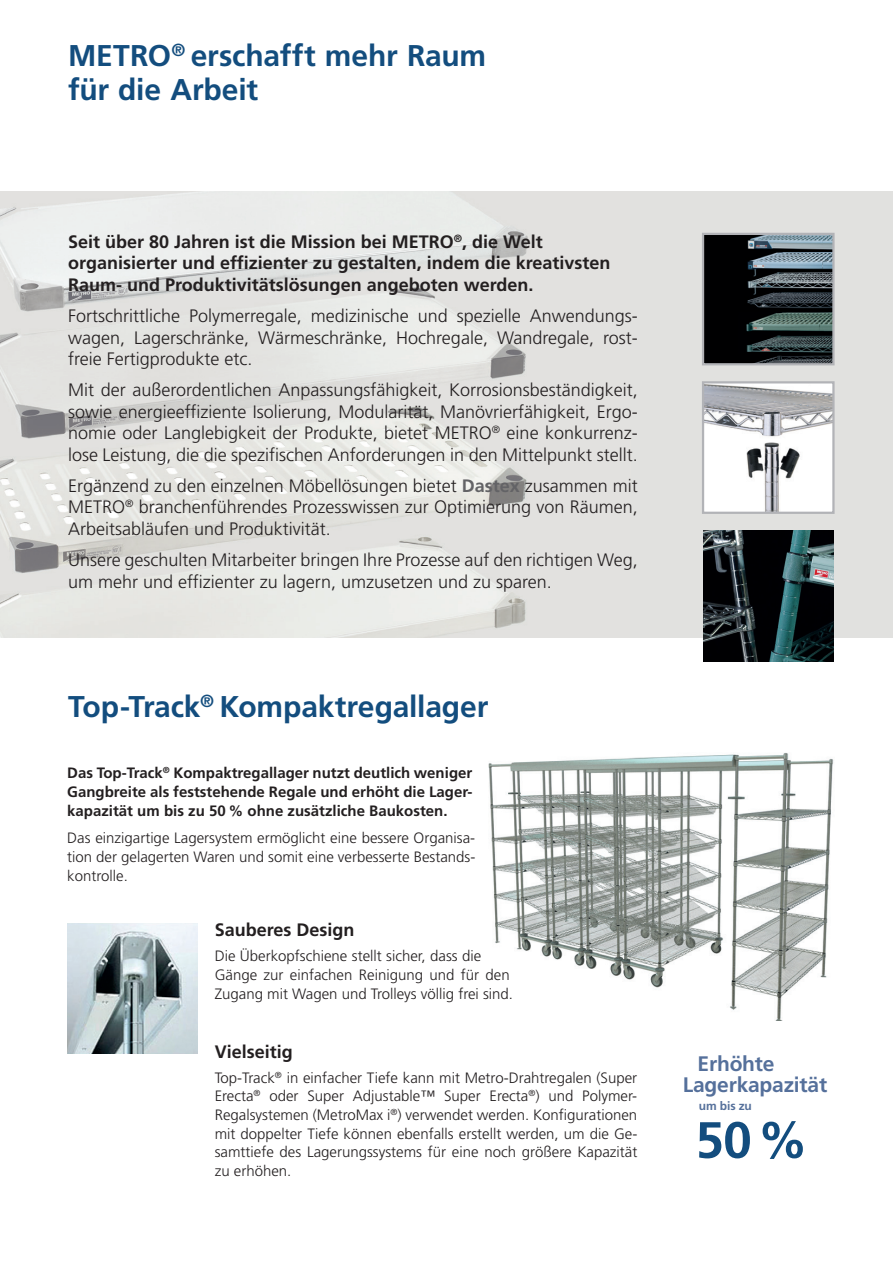
<style>
.page{position:relative;width:893px;height:1263px;background:#fff}
.page>*{position:absolute;margin:0;border:0;box-sizing:border-box;transform-origin:0 0}
.t1{font:700 51px "Frutiger";color:#134d7e}
.t2{font:700 30px/34.5px "Frutiger";letter-spacing:-.005em;color:#134d7e}
.t3{font:700 21px/21px "Frutiger";letter-spacing:-.01em;color:#55709b}
.t4{font:300 18px/21.6px "Frutiger";color:#231f20;text-align:justify}
.t5{font:700 18px/21.6px "Frutiger";color:#231f20}
.t6{font:300 15px/18.6px "Frutiger";color:#231f20;text-align:justify}
.t7{font:700 15px/18.6px "Frutiger";color:#231f20;text-align:justify}
.t8{font:700 12px "Frutiger";letter-spacing:-.01em;color:#55709b}
.s1{font-weight:700;color:#636366}
</style>
<div class="page">
<img style="left:67px;top:923px;width:131px;height:130px">
<img style="left:0;top:191px;width:893px;height:447px">
<img style="left:705px;top:384px;width:127px;height:127px">
<div style="left:702px;top:381px;width:133px;height:133px;border:2px solid #b2b3b7"></div>
<img style="left:705px;top:236px;width:127px;height:126px">
<div style="left:702px;top:233px;width:133px;height:132px;border:2px solid #b2b3b7"></div>
<img style="left:703px;top:531px;width:130px;height:130px">
<img style="left:488px;top:753px;width:346px;height:268px">
<h2 class="t2" style="left:68px;top:38px;width:420px">METRO<sup>®</sup> erschafft mehr Raum für die Arbeit</h2>
<p class="t5" style="left:68px;top:231px;width:544px">Seit über 80 Jahren ist die Mission bei METRO<sup>®</sup>, die Welt organisierter und effizienter zu gestalten, indem die kreativsten<br>Raum- und Produktivitätslösungen angeboten werden.</p>
<p class="t4" style="left:68px;top:305px;width:571px">Fortschrittliche Polymerregale, medizinische und spezielle Anwendungs&shy;wagen, Lagerschränke, Wärmeschränke, Hochregale, Wandregale, rost&shy;freie Fertigprodukte etc.</p>
<p class="t4" style="left:68px;top:379px;width:571px">Mit der außerordentlichen Anpassungsfähigkeit, Korrosionsbeständigkeit, sowie energieeffiziente Isolierung, Modularität, Manövrierfähigkeit, Ergo&shy;nomie oder Langlebigkeit der Produkte, bietet METRO<sup>®</sup> eine konkurrenz&shy;lose Leistung, die die spezifischen Anforderungen in den Mittelpunkt stellt.</p>
<p class="t4" style="left:68px;top:475px;width:571px">Ergänzend zu den einzelnen Möbellösungen bietet <span class="s1">Dastex</span> zusammen mit METRO<sup>®</sup> branchenführendes Prozesswissen zur Optimierung von Räumen, Arbeitsabläufen und Produktivität.</p>
<p class="t4" style="left:68px;top:549px;width:571px">Unsere geschulten Mitarbeiter bringen Ihre Prozesse auf den richtigen Weg, um mehr und effizienter zu lagern, umzusetzen und zu sparen.</p>
<h2 class="t2" style="left:68px;top:688px;width:422px">Top-Track<sup>®</sup> Kompaktregallager</h2>
<p class="t7" style="left:67px;top:764px;width:407px">Das Top-Track<sup>®</sup> Kompaktregallager nutzt deutlich weniger Gangbreite als feststehende Regale und erhöht die Lager&shy;kapazität um bis zu 50 % ohne zusätzliche Baukosten.</p>
<p class="t6" style="left:67px;top:829px;width:410px">Das einzigartige Lagersystem ermöglicht eine bessere Organisa&shy;tion der gelagerten Waren und somit eine verbesserte Bestands&shy;kontrolle.</p>
<p class="t5" style="left:215px;top:919px;width:141px">Sauberes Design</p>
<p class="t6" style="left:215px;top:947px;width:300px;text-align:left">Die Überkopfschiene stellt sicher, dass die<br>Gänge zur einfachen Reinigung und für den<br>Zugang mit Wagen und Trolleys völlig frei sind.</p>
<p class="t5" style="left:215px;top:1041px;width:80px">Vielseitig</p>
<p class="t6" style="left:215px;top:1068px;width:424px">Top-Track<sup>®</sup> in einfacher Tiefe kann mit Metro-Drahtregalen (Super Erecta<sup>®</sup> oder Super Adjustable™ Super Erecta<sup>®</sup>) und Polymer-Regalsystemen (MetroMax i<sup>®</sup>) verwendet werden. Konfigurationen mit doppelter Tiefe können ebenfalls erstellt werden, um die Ge&shy;samttiefe des Lagerungssystems für eine noch größere Kapazität zu erhöhen.</p>
<p class="t3" style="left:683px;top:1053px;width:146px;text-indent:15px">Erhöhte<br>Lagerkapazität</p>
<p class="t8" style="left:699px;top:1098px;width:55px">um bis zu</p>
<h1 class="t1" style="left:695px;top:1110px;width:114px">50 %</h1>
</div>
